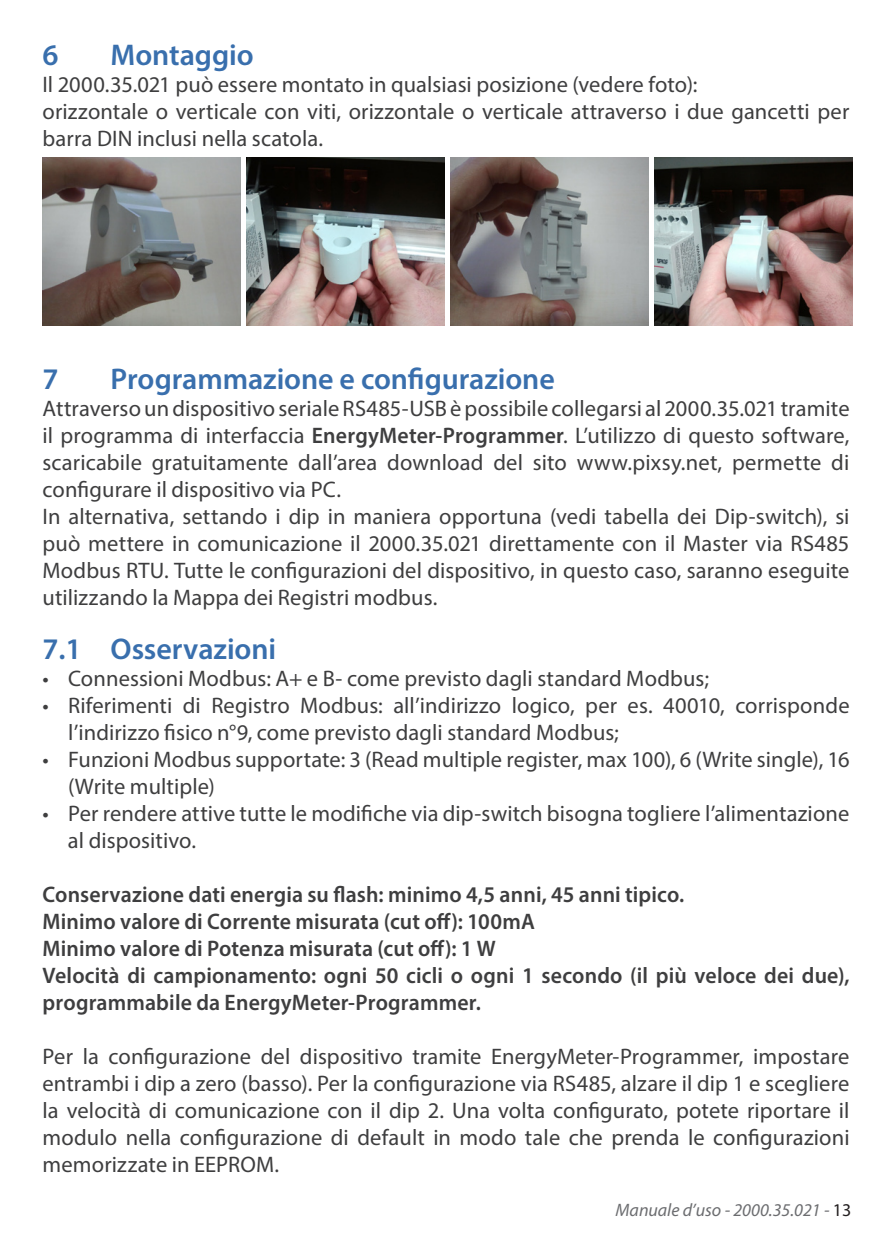
<style>
.page{position:relative;width:893px;height:1259px;background:#fff}
.page>*{position:absolute;margin:0;border:0;box-sizing:border-box;transform-origin:0 0}
.t1{font:600 30px "Myriad Pro";letter-spacing:-.005em;color:#396fad}
.t2{font:22.5px/27px "Myriad Pro";letter-spacing:.005em;color:#3e3e3f}
.t3{font:600 22.5px/27px "Myriad Pro";letter-spacing:.005em;color:#3e3e3f}
.t4{font:italic 18px "Myriad Pro";color:#6c6d70}
.s1{font-weight:600}
.s2{font-style:normal;color:#231f20}
</style>
<div class="page">
<img style="left:654px;top:158px;width:198px;height:168px">
<img style="left:450px;top:158px;width:198px;height:168px">
<img style="left:42px;top:158px;width:199px;height:168px">
<img style="left:246px;top:158px;width:198px;height:168px">
<h1 class="t1" style="left:43px;top:36px;width:18px">6</h1>
<h1 class="t1" style="left:111px;top:36px;width:145px">Montaggio</h1>
<p class="t2" style="left:43px;top:71px;width:808px">Il 2000.35.021 può essere montato in qualsiasi posizione (vedere foto):<br>orizzontale o verticale con viti, orizzontale o verticale attraverso i due gancetti per barra DIN inclusi nella scatola.</p>
<h1 class="t1" style="left:43px;top:360px;width:18px">7</h1>
<h1 class="t1" style="left:111px;top:360px;width:446px">Programmazione e configurazione</h1>
<p class="t2" style="left:43px;top:395px;width:809px">Attraverso undispositivo seriale RS485-USB èpossibile collegarsi al 2000.35.021 tramite il programma di interfaccia <span class="s1">EnergyMeter-Programmer</span>. L’utilizzo di questo software, scaricabile gratuitamente dall’area download del sito www.pixsy.net, permette di configurare il dispositivo via PC.<br>In alternativa, settando i dip in maniera opportuna (vedi tabella dei Dip-switch), si può mettere in comunicazione il 2000.35.021 direttamente con il Master via RS485<br>Modbus RTU. Tutte le configurazioni del dispositivo, in questo caso, saranno eseguite utilizzando la Mappa dei Registri modbus.</p>
<h1 class="t1" style="left:43px;top:630px;width:235px">7.1 Osservazioni</h1>
<p class="t2" style="left:43px;top:665px;width:668px">• Connessioni Modbus: A+ e B- come previsto dagli standard Modbus;</p>
<p class="t2" style="left:68px;top:692px;width:783px;text-indent:-26px">• Riferimenti di Registro Modbus: all’indirizzo logico, per es. 40010, corrisponde l’indirizzo fisico n°9, come previsto dagli standard Modbus;</p>
<p class="t2" style="left:68px;top:746px;width:783px;text-indent:-26px">• Funzioni Modbus supportate: 3 (Read multiple register, max 100), 6 (Write single), 16 (Write multiple)</p>
<p class="t2" style="left:68px;top:800px;width:783px;text-indent:-25px">• Per rendere attive tutte le modifiche via dip-switch bisogna togliere l’alimentazione al dispositivo.</p>
<p class="t3" style="left:43px;top:880px;width:809px">Conservazione dati energia su flash: minimo 4,5 anni, 45 anni tipico.<br>Minimo valore di Corrente misurata (cut off): 100mA<br>Minimo valore di Potenza misurata (cut off): 1 W<br>Velocità di campionamento: ogni 50 cicli o ogni 1 secondo (il più veloce dei due), programmabile da EnergyMeter-Programmer.</p>
<p class="t2" style="left:43px;top:1043px;width:809px;text-align:justify">Per la configurazione del dispositivo tramite EnergyMeter-Programmer, impostare entrambi i dip a zero (basso). Per la configurazione via RS485, alzare il dip 1 e scegliere la velocità di comunicazione con il dip 2. Una volta configurato, potete riportare il modulo nella configurazione di default in modo tale che prenda le configurazioni memorizzate in EEPROM.</p>
<p class="t4" style="left:616px;top:1199px;width:237px">Manuale d’uso - 2000.35.021 - <span class="s2">13</span></p>
</div>
